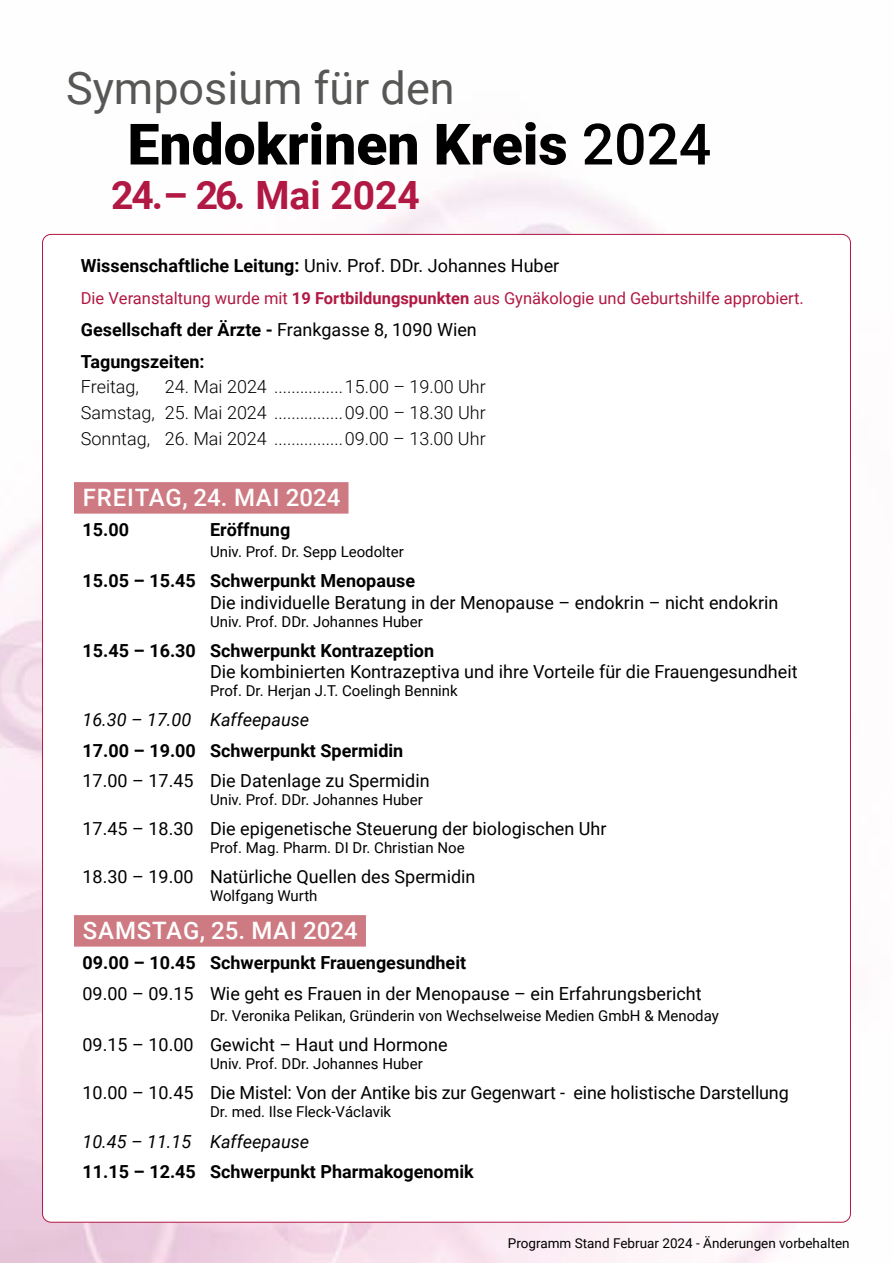
<style>
.page{position:relative;width:893px;height:1263px;background:#fff}
.page>*{position:absolute;margin:0;border:0;box-sizing:border-box;transform-origin:0 0}
.t1{font:900 57px "Roboto";color:#000}
.t2{font:45px "Roboto";color:#575756}
.t3{font:700 39px "Roboto";color:#b11843}
.t4{font:500 24px "Roboto";letter-spacing:.035em;color:#fff}
.t5{font:18px "Roboto";color:#000}
.t6{font:700 18px/32.1px "Roboto";color:#000}
.t7{font:300 18px/25.5px "Roboto";color:#000;text-align:justify}
.t8{font:italic 18px "Roboto";color:#000}
.t9{font:16.5px "Roboto";color:#b11843}
.t10{font:15px "Roboto";color:#000}
.t11{font:13.5px "Roboto";color:#000}
.s1{font-weight:500}
.s2{font-weight:700}
.s3{font-weight:400}
</style>
<div class="page">
<img style="left:0;top:178px;width:851px;height:1085px">
<div style="left:43px;top:234px;width:807px;height:988px;background:#fff;border-radius:9px"></div>
<div style="left:74px;top:482px;width:274px;height:32px;background:#ce7a82"></div>
<div style="left:74px;top:915px;width:292px;height:31px;background:#ce7a82"></div>
<h2 class="t2" style="left:66px;top:57px;width:390px">Symposium für den</h2>
<h1 class="t1" style="left:128px;top:104px;width:585px">Endokrinen Kreis <span class="s1">2024</span></h1>
<h3 class="t3" style="left:111px;top:168px;width:310px">24.– 26. Mai 2024</h3>
<p class="t5" style="left:81px;top:253px;width:480px"><span class="s2">Wissenschaftliche Leitung:</span> Univ. Prof. DDr. Johannes Huber</p>
<p class="t9" style="left:81px;top:286px;width:725px">Die Veranstaltung wurde mit <span class="s2">19 Fortbildungspunkten</span> aus Gynäkologie und Geburtshilfe approbiert.</p>
<p class="t6" style="left:81px;top:313px;width:398px">Gesellschaft der Ärzte - <span class="s3">Frankgasse 8, 1090 Wien<br></span>Tagungszeiten:</p>
<p class="t7" style="left:81px;top:374px;width:60px">Freitag,</p>
<p class="t7" style="left:81px;top:374px;width:406px;text-indent:84px">24. Mai 2024 ................15.00 – 19.00 Uhr Samstag, 25. Mai 2024 ................09.00 – 18.30 Uhr Sonntag, 26. Mai 2024 ................09.00 – 13.00 Uhr</p>
<h3 class="t4" style="left:83px;top:481px;width:259px">FREITAG, 24. MAI 2024</h3>
<p class="t6" style="left:82px;top:513px;width:48px">15.00</p>
<p class="t6" style="left:210px;top:513px;width:82px">Eröffnung</p>
<p class="t10" style="left:210px;top:541px;width:195px">Univ. Prof. Dr. Sepp Leodolter</p>
<p class="t6" style="left:82px;top:564px;width:334px">15.05 – 15.45 Schwerpunkt Menopause</p>
<p class="t5" style="left:210px;top:590px;width:570px">Die individuelle Beratung in der Menopause – endokrin – nicht endokrin</p>
<p class="t10" style="left:210px;top:611px;width:214px">Univ. Prof. DDr. Johannes Huber</p>
<p class="t6" style="left:82px;top:634px;width:353px">15.45 – 16.30 Schwerpunkt Kontrazeption</p>
<p class="t5" style="left:210px;top:659px;width:589px">Die kombinierten Kontrazeptiva und ihre Vorteile für die Frauengesundheit</p>
<p class="t10" style="left:210px;top:680px;width:249px">Prof. Dr. Herjan J.T. Coelingh Bennink</p>
<p class="t8" style="left:82px;top:707px;width:228px">16.30 – 17.00 Kaffeepause</p>
<p class="t6" style="left:82px;top:733px;width:322px">17.00 – 19.00 Schwerpunkt Spermidin</p>
<p class="t5" style="left:82px;top:768px;width:349px">17.00 – 17.45 Die Datenlage zu Spermidin</p>
<p class="t10" style="left:210px;top:789px;width:214px">Univ. Prof. DDr. Johannes Huber</p>
<p class="t5" style="left:82px;top:816px;width:526px">17.45 – 18.30 Die epigenetische Steuerung der biologischen Uhr</p>
<p class="t10" style="left:210px;top:837px;width:256px">Prof. Mag. Pharm. DI Dr. Christian Noe</p>
<p class="t5" style="left:82px;top:864px;width:395px">18.30 – 19.00 Natürliche Quellen des Spermidin</p>
<p class="t10" style="left:210px;top:885px;width:109px">Wolfgang Wurth</p>
<h3 class="t4" style="left:83px;top:914px;width:276px">SAMSTAG, 25. MAI 2024</h3>
<p class="t6" style="left:82px;top:946px;width:385px">09.00 – 10.45 Schwerpunkt Frauengesundheit</p>
<p class="t5" style="left:82px;top:980px;width:621px">09.00 – 09.15 Wie geht es Frauen in der Menopause – ein Erfahrungsbericht</p>
<p class="t10" style="left:210px;top:1005px;width:510px">Dr. Veronika Pelikan, Gründerin von Wechselweise Medien GmbH &amp; Menoday</p>
<p class="t5" style="left:82px;top:1032px;width:367px">09.15 – 10.00 Gewicht – Haut und Hormone</p>
<p class="t10" style="left:210px;top:1053px;width:214px">Univ. Prof. DDr. Johannes Huber</p>
<p class="t5" style="left:82px;top:1080px;width:708px">10.00 – 10.45 Die Mistel: Von der Antike bis zur Gegenwart - eine holistische Darstellung</p>
<p class="t10" style="left:210px;top:1101px;width:183px">Dr. med. Ilse Fleck-Václavik</p>
<p class="t8" style="left:82px;top:1128px;width:228px">10.45 – 11.15 Kaffeepause</p>
<p class="t6" style="left:82px;top:1154px;width:393px">11.15 – 12.45 Schwerpunkt Pharmakogenomik</p>
<p class="t11" style="left:508px;top:1234px;width:343px">Programm Stand Februar 2024 - Änderungen vorbehalten</p>
</div>
